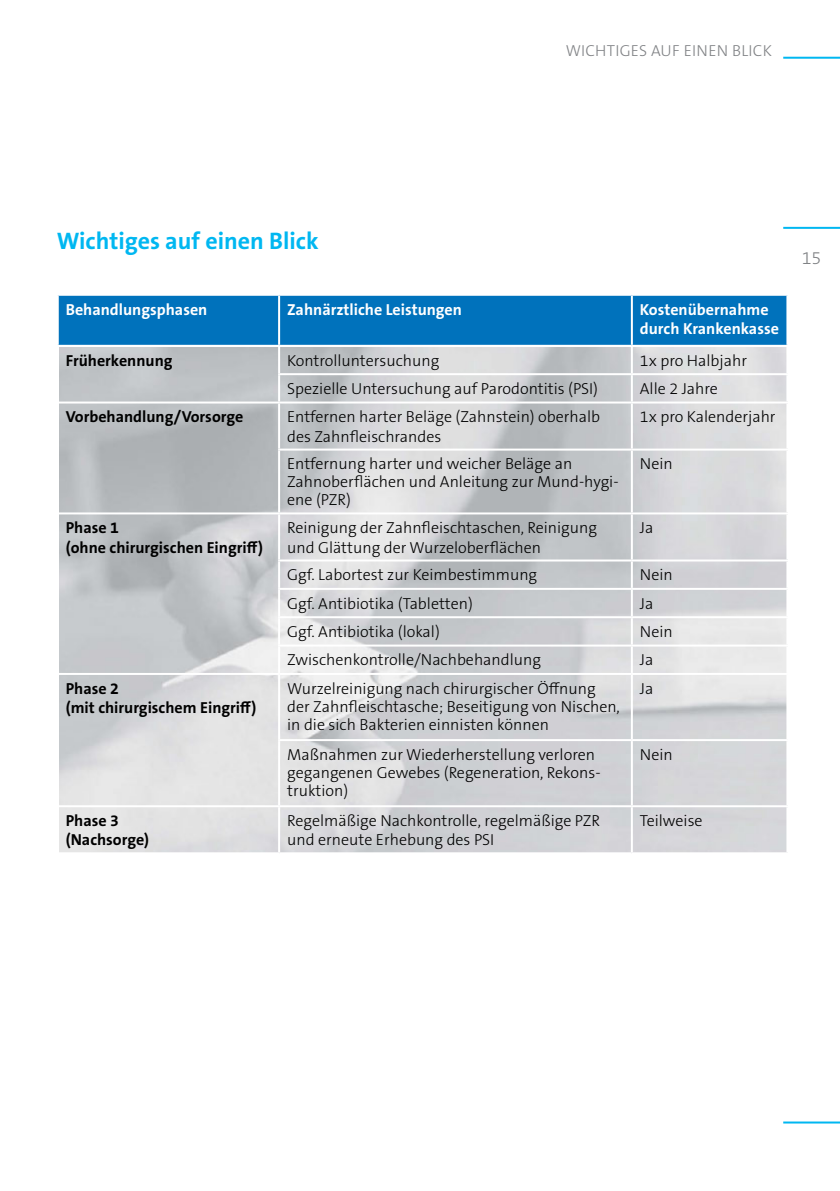
<style>
.page{position:relative;width:840px;height:1191px;background:#fff}
.page>*{position:absolute;margin:0;border:0;box-sizing:border-box;transform-origin:0 0}
.t1{font:700 24px "The Sans B Plus W7";color:#00b7f1}
.t2{font:300 18px "The Sans B Plus W3";color:#808285}
.t3{font:300 16px/18px "The Sans B Plus W3";color:#000}
.t4{font:700 16px/19.2px "The Sans B Plus W7";color:#000}
.t5{font:700 16px/19.2px "The Sans B Plus W7";color:#fff}
.t6{font:300 16px "The Sans B Plus W3";letter-spacing:.015em;color:#808285}
</style>
<div class="page">
<hr style="left:782px;top:57px;width:57px;height:2px;background:#00b7f1">
<hr style="left:782px;top:227px;width:57px;height:2px;background:#00b7f1">
<hr style="left:782px;top:1121px;width:57px;height:2px;background:#00b7f1">
<div style="left:59px;top:296px;width:727px;height:49px;background:#0072bc"></div>
<hr style="left:278px;top:296px;width:2px;height:49px;background:#fff">
<hr style="left:630px;top:296px;width:2px;height:49px;background:#fff">
<p class="t6" style="left:565px;top:40px;width:207px">WICHTIGES AUF EINEN BLICK</p>
<h1 class="t1" style="left:57px;top:226px;width:263px">Wichtiges auf einen Blick</h1>
<p class="t5" style="left:66px;top:300px;width:143px">Behandlungsphasen</p>
<p class="t5" style="left:287px;top:300px;width:176px">Zahnärztliche Leistungen</p>
<p class="t5" style="left:639px;top:300px;width:140px">Kostenübernahme durch Krankenkasse</p>
<p class="t4" style="left:66px;top:351px;width:108px">Früherkennung</p>
<p class="t3" style="left:287px;top:351px;width:153px">Kontrolluntersuchung</p>
<p class="t3" style="left:639px;top:351px;width:109px">1x pro Halbjahr</p>
<p class="t3" style="left:287px;top:380px;width:312px">Spezielle Untersuchung auf Parodontitis (PSI)</p>
<p class="t3" style="left:639px;top:380px;width:79px">Alle 2 Jahre</p>
<p class="t4" style="left:66px;top:407px;width:179px">Vorbehandlung/Vorsorge</p>
<p class="t3" style="left:287px;top:407px;width:314px;line-height:19.2px">Entfernen harter Beläge (Zahnstein) oberhalb des Zahnfleischrandes</p>
<p class="t3" style="left:639px;top:408px;width:137px">1x pro Kalenderjahr</p>
<p class="t3" style="left:287px;top:455px;width:333px">Entfernung harter und weicher Beläge an<br>Zahnoberflächen und Anleitung zur Mund-hygi&shy;ene (PZR)</p>
<p class="t3" style="left:639px;top:455px;width:34px">Nein</p>
<p class="t4" style="left:66px;top:518px;width:198px">Phase 1<br>(ohne chirurgischen Eingriff)</p>
<p class="t3" style="left:287px;top:518px;width:311px;line-height:19.2px">Reinigung der Zahnfleischtaschen, Reinigung und Glättung der Wurzeloberflächen</p>
<p class="t3" style="left:639px;top:519px;width:15px">Ja</p>
<p class="t3" style="left:287px;top:566px;width:251px">Ggf. Labortest zur Keimbestimmung</p>
<p class="t3" style="left:639px;top:566px;width:34px">Nein</p>
<p class="t3" style="left:287px;top:594px;width:187px">Ggf. Antibiotika (Tabletten)</p>
<p class="t3" style="left:639px;top:594px;width:15px">Ja</p>
<p class="t3" style="left:287px;top:623px;width:154px">Ggf. Antibiotika (lokal)</p>
<p class="t3" style="left:639px;top:623px;width:34px">Nein</p>
<p class="t3" style="left:287px;top:651px;width:255px">Zwischenkontrolle/Nachbehandlung</p>
<p class="t3" style="left:639px;top:651px;width:15px">Ja</p>
<p class="t4" style="left:66px;top:679px;width:192px">Phase 2<br>(mit chirurgischem Eingriff)</p>
<p class="t3" style="left:287px;top:679px;width:334px">Wurzelreinigung nach chirurgischer Öffnung der Zahnfleischtasche; Beseitigung von Nischen, in die sich Bakterien einnisten können</p>
<p class="t3" style="left:639px;top:679px;width:15px">Ja</p>
<p class="t3" style="left:287px;top:745px;width:315px">Maßnahmen zur Wiederherstellung verloren gegangenen Gewebes (Regeneration, Rekons&shy;truktion)</p>
<p class="t3" style="left:639px;top:745px;width:34px">Nein</p>
<p class="t4" style="left:66px;top:811px;width:85px">Phase 3 (Nachsorge)</p>
<p class="t3" style="left:287px;top:811px;width:314px;line-height:19.2px">Regelmäßige Nachkontrolle, regelmäßige PZR und erneute Erhebung des PSI</p>
<p class="t3" style="left:639px;top:812px;width:64px">Teilweise</p>
<p class="t2" style="left:801px;top:246px;width:21px">15</p>
</div>
